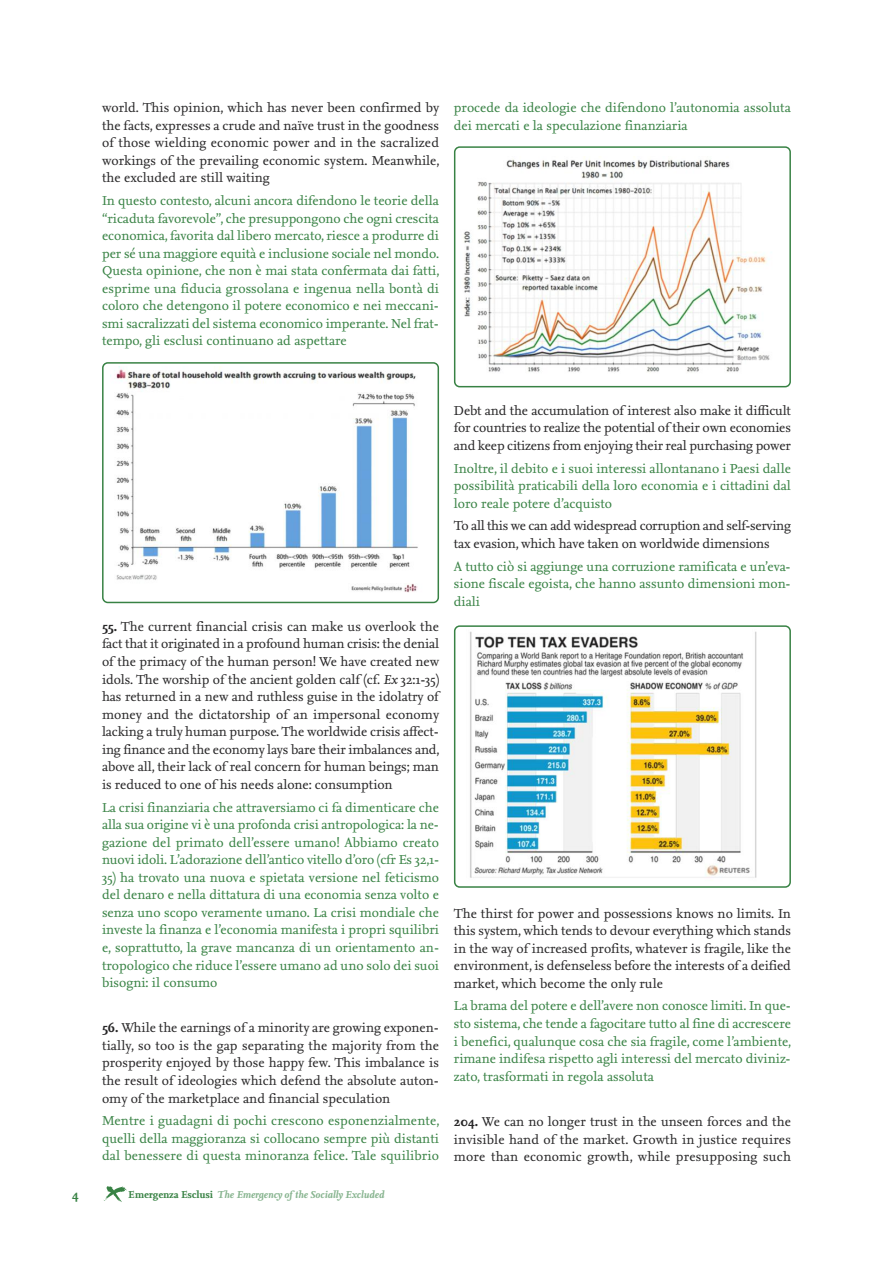
<style>
.page{position:relative;width:893px;height:1263px;background:#fff}
.page>*{position:absolute;margin:0;border:0;box-sizing:border-box;transform-origin:0 0}
.t1{font:13.5px/17.5px "Nexus Serif";color:#388244;text-align:justify}
.t2{font:13.5px/17.5px "Nexus Serif";letter-spacing:-.005em;color:#272627;text-align:justify}
.t3{font:700 13.5px "Nexus Serif";color:#388244}
.t4{font:italic 700 10.5px "Nexus Serif";color:#87b48f}
.s1{font-weight:700}
.s2{font-style:italic}
.s3{font-style:normal;color:#388244}
</style>
<div class="page">
<img style="left:104px;top:1186px;width:23px;height:16px">
<svg style="left:102px;top:362px;width:337px;height:241px"></svg>
<svg style="left:454px;top:146px;width:337px;height:241px"></svg>
<svg style="left:454px;top:625px;width:337px;height:263px"></svg>
<p class="t2" style="left:102px;top:100px;width:339px">world. This opinion, which has never been confirmed by the facts, expresses a crude and naïve trust in the goodness of those wielding economic power and in the sacralized workings of the prevailing economic system. Meanwhile, the excluded are still waiting</p>
<p class="t1" style="left:102px;top:193px;width:339px">In questo contesto, alcuni ancora difendono le teorie della “ricaduta favorevole”, che presuppongono che ogni crescita economica, favorita dal libero mercato, riesce a produrre di per sé una maggiore equità e inclusione sociale nel mondo.<br>Questa opinione, che non è mai stata confermata dai fatti, esprime una fiducia grossolana e ingenua nella bontà di coloro che detengono il potere economico e nei meccani&shy;smi sacralizzati del sistema economico imperante. Nel frat&shy;tempo, gli esclusi continuano ad aspettare</p>
<p class="t1" style="left:454px;top:100px;width:338px">procede da ideologie che difendono l’autonomia assoluta dei mercati e la speculazione finanziaria</p>
<p class="t2" style="left:102px;top:619px;width:339px"><span class="s1">55.</span> The current financial crisis can make us overlook the fact that it originated in a profound human crisis: the denial of the primacy of the human person! We have created new idols. The worship of the ancient golden calf (cf. <span class="s2">Ex</span> 32:1-35) has returned in a new and ruthless guise in the idolatry of money and the dictatorship of an impersonal economy lacking a truly human purpose. The worldwide crisis affect&shy;ing finance and the economy lays bare their imbalances and, above all, their lack of real concern for human beings; man is reduced to one of his needs alone: consumption</p>
<p class="t1" style="left:102px;top:800px;width:339px">La crisi finanziaria che attraversiamo ci fa dimenticare che alla sua origine vi è una profonda crisi antropologica: la ne&shy;gazione del primato dell’essere umano! Abbiamo creato nuovi idoli. L’adorazione dell’antico vitello d’oro (cfr Es 32,1-</p>
<p class="t1" style="left:102px;top:870px;width:338px">35) ha trovato una nuova e spietata versione nel feticismo del denaro e nella dittatura di una economia senza volto e senza uno scopo veramente umano. La crisi mondiale che investe la finanza e l’economia manifesta i propri squilibri e, soprattutto, la grave mancanza di un orientamento an&shy;tropologico che riduce l’essere umano ad uno solo dei suoi bisogni: il consumo</p>
<p class="t2" style="left:102px;top:1020px;width:338px"><span class="s1">56.</span> While the earnings of a minority are growing exponen&shy;tially, so too is the gap separating the majority from the prosperity enjoyed by those happy few. This imbalance is the result of ideologies which defend the absolute auton&shy;omy of the marketplace and financial speculation</p>
<p class="t1" style="left:102px;top:1113px;width:339px">Mentre i guadagni di pochi crescono esponenzialmente, quelli della maggioranza si collocano sempre più distanti dal benessere di questa minoranza felice. Tale squilibrio</p>
<p class="t3" style="left:72px;top:1189px;width:8px">4</p>
<p class="t4" style="left:128px;top:1190px;width:257px"><span class="s3">Emergenza Esclusi</span> The Emergency of the Socially Excluded</p>
<p class="t2" style="left:454px;top:403px;width:339px">Debt and the accumulation of interest also make it difficult for countries to realize the potential of their own economies and keep citizens from enjoying their real purchasing power</p>
<p class="t1" style="left:454px;top:461px;width:338px">Inoltre, il debito e i suoi interessi allontanano i Paesi dalle possibilità praticabili della loro economia e i cittadini dal loro reale potere d’acquisto</p>
<p class="t2" style="left:454px;top:518px;width:338px">To all this we can add widespread corruption and self-serving tax evasion, which have taken on worldwide dimensions</p>
<p class="t1" style="left:454px;top:559px;width:338px">A tutto ciò si aggiunge una corruzione ramificata e un’eva&shy;sione fiscale egoista, che hanno assunto dimensioni mon&shy;diali</p>
<p class="t2" style="left:454px;top:906px;width:338px">The thirst for power and possessions knows no limits. In this system, which tends to devour everything which stands in the way of increased profits, whatever is fragile, like the environment, is defenseless before the interests of a deified market, which become the only rule</p>
<p class="t1" style="left:454px;top:999px;width:339px">La brama del potere e dell’avere non conosce limiti. In que&shy;sto sistema, che tende a fagocitare tutto al fine di accrescere i benefici, qualunque cosa che sia fragile, come l’ambiente, rimane indifesa rispetto agli interessi del mercato diviniz&shy;zato, trasformati in regola assoluta</p>
<p class="t2" style="left:454px;top:1114px;width:338px"><span class="s1">204.</span> We can no longer trust in the unseen forces and the invisible hand of the market. Growth in justice requires more than economic growth, while presupposing such</p>
</div>
